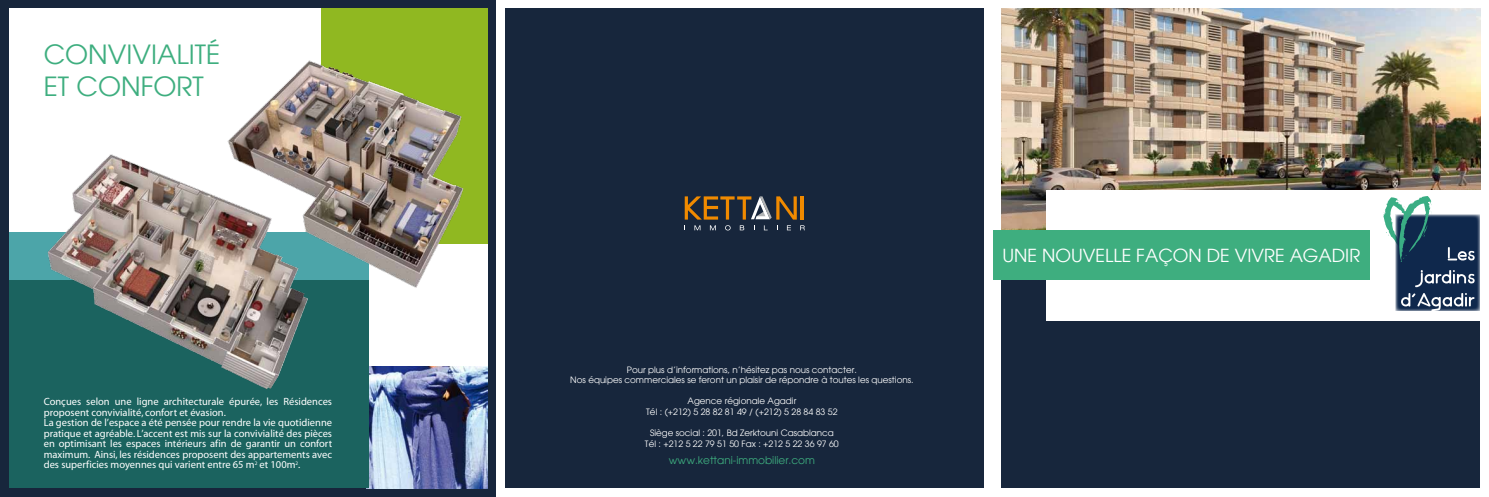
<style>
.page{position:relative;width:1489px;height:497px;background:#fff}
.page>*{position:absolute;margin:0;border:0;box-sizing:border-box;transform-origin:0 0}
.t1{font:26.43px/31.8px "Avant Garde";color:#3eae7f}
.t2{font:17.94px "Avant Garde";color:#fff}
.t3{font:10.5px/10.5px "Myriad";color:#fff}
.t4{font:10.5px "Avant Garde";color:#3eae7f}
.t5{font:8.75px/10.5px "Avant Garde";color:#fff;text-align:center}
</style>
<div class="page">
<div style="left:0;top:0;width:496px;height:496px;background:#17263c"></div>
<div style="left:9px;top:9px;width:478px;height:478px;background:#fff"></div>
<img style="left:368px;top:366px;width:119px;height:121px">
<div style="left:1001px;top:232px;width:478px;height:255px;background:#17263c"></div>
<img style="left:1001px;top:9px;width:478px;height:221px">
<div style="left:1046px;top:190px;width:442px;height:130px;background:#fff"></div>
<div style="left:992px;top:230px;width:377px;height:50px;background:#3eae7f"></div>
<div style="left:505px;top:9px;width:478px;height:478px;background:#17263c"></div>
<div style="left:321px;top:9px;width:166px;height:235px;background:#90b821"></div>
<svg style="left:694px;top:225px;width:6px;height:5px"></svg>
<svg style="left:710px;top:225px;width:6px;height:5px"></svg>
<svg style="left:725px;top:225px;width:5px;height:5px"></svg>
<svg style="left:739px;top:225px;width:5px;height:5px"></svg>
<svg style="left:763px;top:225px;width:4px;height:5px"></svg>
<svg style="left:786px;top:225px;width:5px;height:5px"></svg>
<svg style="left:800px;top:225px;width:4px;height:5px"></svg>
<hr style="left:800px;top:196px;width:4px;height:23px;background:#f08a00">
<svg style="left:684px;top:196px;width:112px;height:23px"></svg>
<div style="left:9px;top:266px;width:359px;height:221px;background:#1b635f"></div>
<img style="left:12px;top:154px;width:296px;height:235px">
<img style="left:204px;top:57px;width:284px;height:232px">
<div style="left:1395px;top:214px;width:84px;height:96px;background:#0f284c"></div>
<svg style="left:1447px;top:247px;width:27px;height:13px"></svg>
<svg style="left:1400px;top:270px;width:74px;height:41px"></svg>
<svg style="left:1383px;top:196px;width:48px;height:68px"></svg>
<h1 class="t1" style="left:44px;top:39px;width:178px">CONVIVIALITÉ<br>ET CONFORT</h1>
<p class="t3" style="left:44px;top:396px;width:290px">Conçues selon une ligne architecturale épurée, les Résidences proposent convivialité, confort et évasion.<br>La gestion de l’espace a été pensée pour rendre la vie quotidienne pratique et agréable. L’accent est mis sur la convivialité des pièces en optimisant les espaces intérieurs afin de garantir un confort maximum. Ainsi, les résidences proposent des appartements avec des superficies moyennes qui varient entre 65 m<sup>2</sup> et 100m<sup>2</sup>.</p>
<p class="t5" style="left:570px;top:364px;width:345px">Pour plus d’informations, n’hésitez pas nous contacter.<br>Nos équipes commerciales se feront un plaisir de répondre à toutes les questions.</p>
<p class="t5" style="left:646px;top:395px;width:193px">Agence régionale Agadir<br>Tél : (+212) 5 28 82 81 49 / (+212) 5 28 84 83 52</p>
<p class="t5" style="left:645px;top:427px;width:195px">Siège social : 201, Bd Zerktouni Casablanca<br>Tél : +212 5 22 79 51 50 Fax : +212 5 22 36 97 60</p>
<p class="t4" style="left:669px;top:453px;width:148px">www.kettani-immobilier.com</p>
<h2 class="t2" style="left:1002px;top:245px;width:359px">UNE NOUVELLE FAÇON DE VIVRE AGADIR</h2>
</div>
